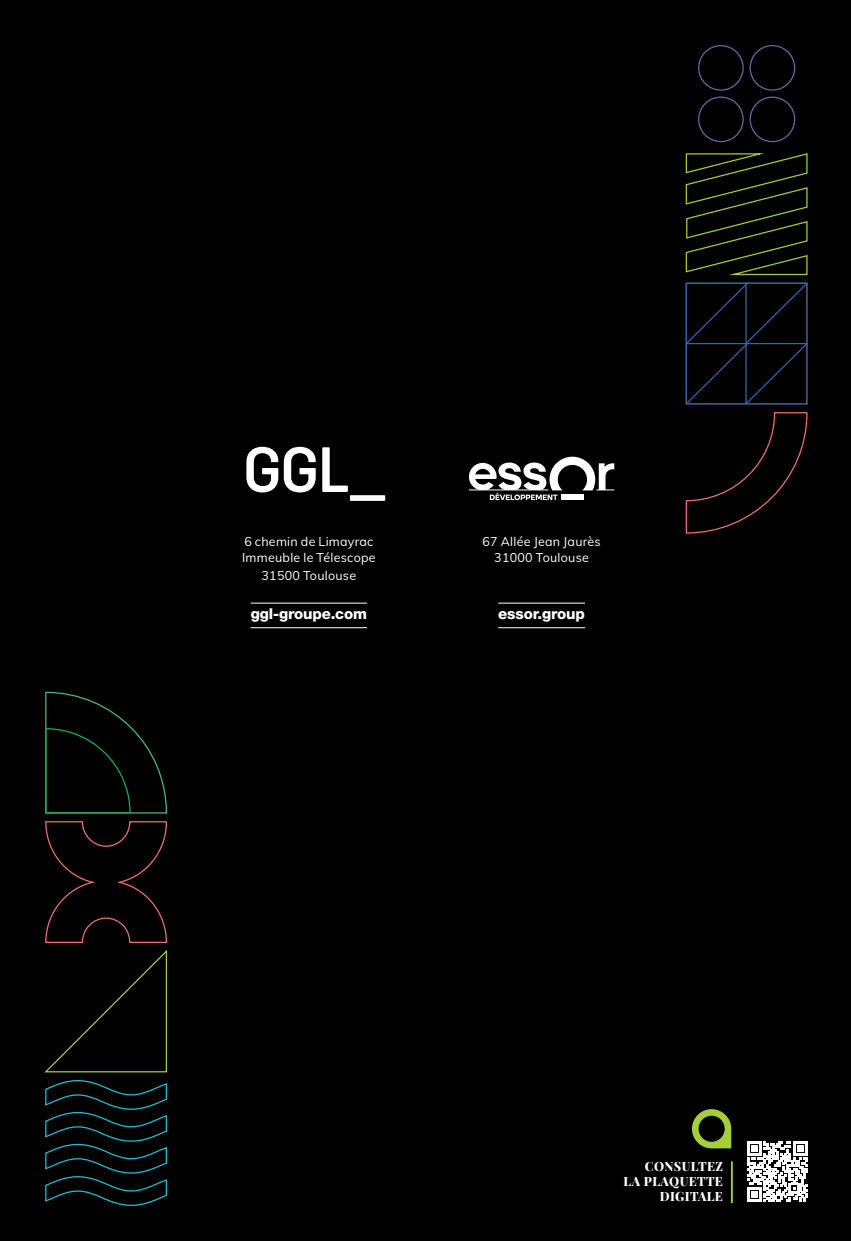
<style>
.page{position:relative;width:851px;height:1241px;background:#fff}
.page>*{position:absolute;margin:0;border:0;box-sizing:border-box;transform-origin:0 0}
.t1{font:800 15px "Helvetica Neue LT Pro";letter-spacing:-.01em;color:#fff}
.t2{font:12.5px/16.2px "Muli";letter-spacing:.02em;color:#fff}
.t3{font:800 12.5px/15px "Playfair Display";letter-spacing:.03em;color:#fff;text-align:right}
</style>
<div class="page">
<div style="left:0;top:0;width:850px;height:1240px;background:#010101"></div>
<svg style="left:45px;top:1080px;width:122px;height:126px"></svg>
<svg style="left:45px;top:821px;width:122px;height:251px"></svg>
<svg style="left:45px;top:691px;width:122px;height:123px"></svg>
<svg style="left:685px;top:412px;width:123px;height:122px"></svg>
<svg style="left:685px;top:282px;width:124px;height:123px"></svg>
<svg style="left:685px;top:153px;width:123px;height:123px"></svg>
<div style="left:698px;top:45px;width:45px;height:46px;border:1px solid #7e5ea8;border-radius:50%"></div>
<div style="left:698px;top:96px;width:45px;height:46px;border:1px solid #7e5ea8;border-radius:50%"></div>
<div style="left:749px;top:45px;width:46px;height:46px;border:1px solid #7e5ea8;border-radius:50%"></div>
<div style="left:749px;top:96px;width:46px;height:46px;border:1px solid #7e5ea8;border-radius:50%"></div>
<hr style="left:251px;top:627px;width:116px;height:1px;background:#fff">
<hr style="left:251px;top:603px;width:116px;height:1px;background:#fff">
<svg style="left:246px;top:446px;width:32px;height:46px"></svg>
<svg style="left:284px;top:446px;width:32px;height:46px"></svg>
<svg style="left:322px;top:447px;width:26px;height:45px"></svg>
<div style="left:350px;top:495px;width:35px;height:6px;background:#fff"></div>
<svg style="left:469px;top:456px;width:145px;height:44px"></svg>
<hr style="left:498px;top:627px;width:87px;height:1px;background:#fff">
<hr style="left:498px;top:603px;width:87px;height:1px;background:#fff">
<svg style="left:692px;top:1109px;width:39px;height:39px"></svg>
<hr style="left:730px;top:1161px;width:2px;height:41px;background:#a6ce39">
<svg style="left:747px;top:1141px;width:60px;height:60px"></svg>
<p class="t2" style="left:242px;top:533px;width:135px">6 chemin de Limayrac<br>Immeuble le Télescope</p>
<p class="t2" style="left:261px;top:567px;width:96px">31500 Toulouse</p>
<p class="t1" style="left:251px;top:604px;width:118px">ggl-groupe.com</p>
<p class="t2" style="left:482px;top:533px;width:120px;text-align:center">67 Allée Jean Jaurès<br>31000 Toulouse</p>
<p class="t1" style="left:498px;top:604px;width:88px">essor.group</p>
<p class="t3" style="left:623px;top:1157px;width:101px">CONSULTEZ<br>LA PLAQUETTE<br>DIGITALE</p>
</div>
